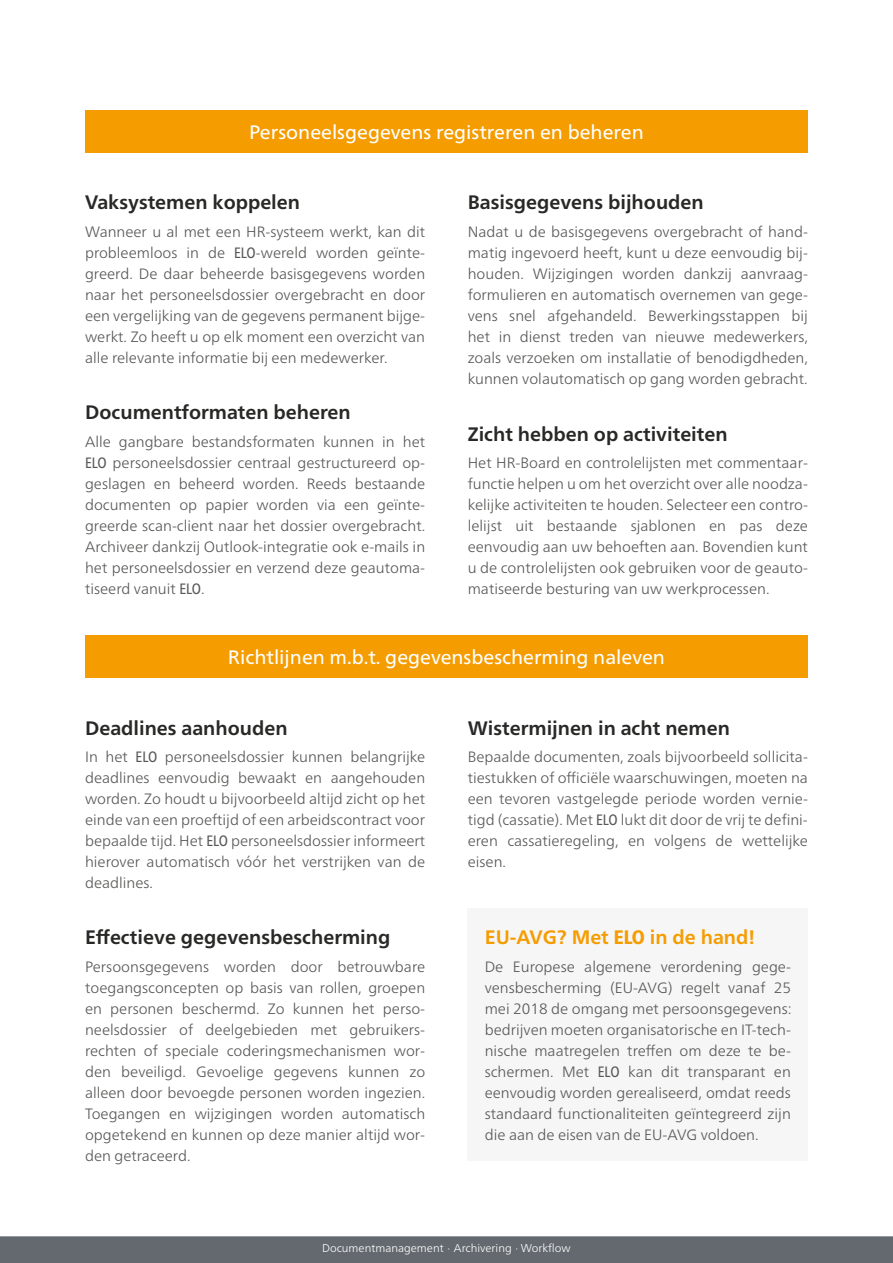
<style>
.page{position:relative;width:893px;height:1263px;background:#fff}
.page>*{position:absolute;margin:0;border:0;box-sizing:border-box;transform-origin:0 0}
.t1{font:700 19.5px "Frutiger Neue LTW1 G";color:#282827}
.t2{font:19.5px "Frutiger Neue LTW1 G";color:#fff}
.t3{font:700 19.5px "Frutiger Neue LTW1 G";color:#f59c00}
.t4{font:300 15px/21px "Frutiger Neue LTW1 G";color:#575756;text-align:justify}
.t5{font:300 11.25px "Frutiger Neue LTW1 G";color:#fff}
.s1{font-weight:400;font-stretch:condensed}
.s2{font-weight:800;font-stretch:condensed}
</style>
<div class="page">
<div style="left:468px;top:909px;width:340px;height:252px;background:#f6f6f6"></div>
<div style="left:85px;top:111px;width:723px;height:42px;background:#f59c00"></div>
<div style="left:85px;top:636px;width:723px;height:42px;background:#f59c00"></div>
<div style="left:0;top:1236px;width:893px;height:27px;background:#64696f"></div>
<h1 class="t2" style="left:249px;top:121px;width:396px">Personeelsgegevens registreren en beheren</h1>
<h1 class="t1" style="left:85px;top:191px;width:217px">Vaksystemen koppelen</h1>
<p class="t4" style="left:85px;top:221px;width:342px">Wanneer u al met een HR-systeem werkt, kan dit probleemloos in de <span class="s1">ELO</span>-wereld worden geïnte&shy;greerd. De daar beheerde basisgegevens worden naar het personeelsdossier overgebracht en door een vergelijking van de gegevens permanent bijge&shy;werkt. Zo heeft u op elk moment een overzicht van alle relevante informatie bij een medewerker.</p>
<h1 class="t1" style="left:85px;top:401px;width:267px">Documentformaten beheren</h1>
<p class="t4" style="left:85px;top:431px;width:342px">Alle gangbare bestandsformaten kunnen in het <span class="s1">ELO</span> personeelsdossier centraal gestructureerd op&shy;geslagen en beheerd worden. Reeds bestaande documenten op papier worden via een geïnte&shy;greerde scan-client naar het dossier overgebracht.<br>Archiveer dankzij Outlook-integratie ook e-mails in het personeelsdossier en verzend deze geautoma&shy;tiseerd vanuit <span class="s1">ELO</span>.</p>
<h1 class="t1" style="left:468px;top:191px;width:237px">Basisgegevens bijhouden</h1>
<p class="t4" style="left:468px;top:221px;width:342px">Nadat u de basisgegevens overgebracht of hand&shy;matig ingevoerd heeft, kunt u deze eenvoudig bij&shy;houden. Wijzigingen worden dankzij aanvraag&shy;formulieren en automatisch overnemen van gege&shy;vens snel afgehandeld. Bewerkingsstappen bij het in dienst treden van nieuwe medewerkers, zoals verzoeken om installatie of benodigdheden, kunnen volautomatisch op gang worden gebracht.</p>
<h1 class="t1" style="left:468px;top:423px;width:261px">Zicht hebben op activiteiten</h1>
<p class="t4" style="left:468px;top:452px;width:342px">Het HR-Board en controlelijsten met commentaar&shy;functie helpen u om het overzicht over alle noodza&shy;kelijke activiteiten te houden. Selecteer een contro&shy;lelijst uit bestaande sjablonen en pas deze eenvoudig aan uw behoeften aan. Bovendien kunt u de controlelijsten ook gebruiken voor de geauto&shy;matiseerde besturing van uw werkprocessen.</p>
<h1 class="t2" style="left:228px;top:646px;width:439px">Richtlijnen m.b.t. gegevensbescherming naleven</h1>
<h1 class="t1" style="left:85px;top:716px;width:204px">Deadlines aanhouden</h1>
<p class="t4" style="left:85px;top:746px;width:342px">In het <span class="s1">ELO</span> personeelsdossier kunnen belangrijke deadlines eenvoudig bewaakt en aangehouden worden. Zo houdt u bijvoorbeeld altijd zicht op het einde van een proeftijd of een arbeidscontract voor bepaalde tijd. Het <span class="s1">ELO</span> personeelsdossier informeert hierover automatisch vóór het verstrijken van de deadlines.</p>
<h1 class="t1" style="left:85px;top:926px;width:307px">Effectieve gegevensbescherming</h1>
<p class="t4" style="left:85px;top:956px;width:342px">Persoonsgegevens worden door betrouwbare toegangsconcepten op basis van rollen, groepen en personen beschermd. Zo kunnen het perso&shy;neelsdossier of deelgebieden met gebruikers&shy;rechten of speciale coderingsmechanismen wor&shy;den beveiligd. Gevoelige gegevens kunnen zo alleen door bevoegde personen worden ingezien.<br>Toegangen en wijzigingen worden automatisch opgetekend en kunnen op deze manier altijd wor&shy;den getraceerd.</p>
<h1 class="t1" style="left:468px;top:716px;width:264px">Wistermijnen in acht nemen</h1>
<p class="t4" style="left:468px;top:746px;width:342px">Bepaalde documenten, zoals bijvoorbeeld sollicita&shy;tiestukken of officiële waarschuwingen, moeten na een tevoren vastgelegde periode worden vernie&shy;tigd (cassatie). Met <span class="s1">ELO</span> lukt dit door de vrij te defini&shy;ëren cassatieregeling, en volgens de wettelijke eisen.</p>
<h1 class="t3" style="left:485px;top:926px;width:272px">EU-AVG? Met <span class="s2">ELO</span> in de hand!</h1>
<p class="t4" style="left:485px;top:956px;width:308px">De Europese algemene verordening gege&shy;vensbescherming (EU-AVG) regelt vanaf 25 mei 2018 de omgang met persoonsgegevens: bedrijven moeten organisatorische en IT-tech&shy;nische maatregelen treffen om deze te be&shy;schermen. Met <span class="s1">ELO</span> kan dit transparant en eenvoudig worden gerealiseerd, omdat reeds standaard functionaliteiten geïntegreerd zijn die aan de eisen van de EU-AVG voldoen.</p>
<p class="t5" style="left:322px;top:1241px;width:250px">Documentmanagement · Archivering · Workflow</p>
</div>
